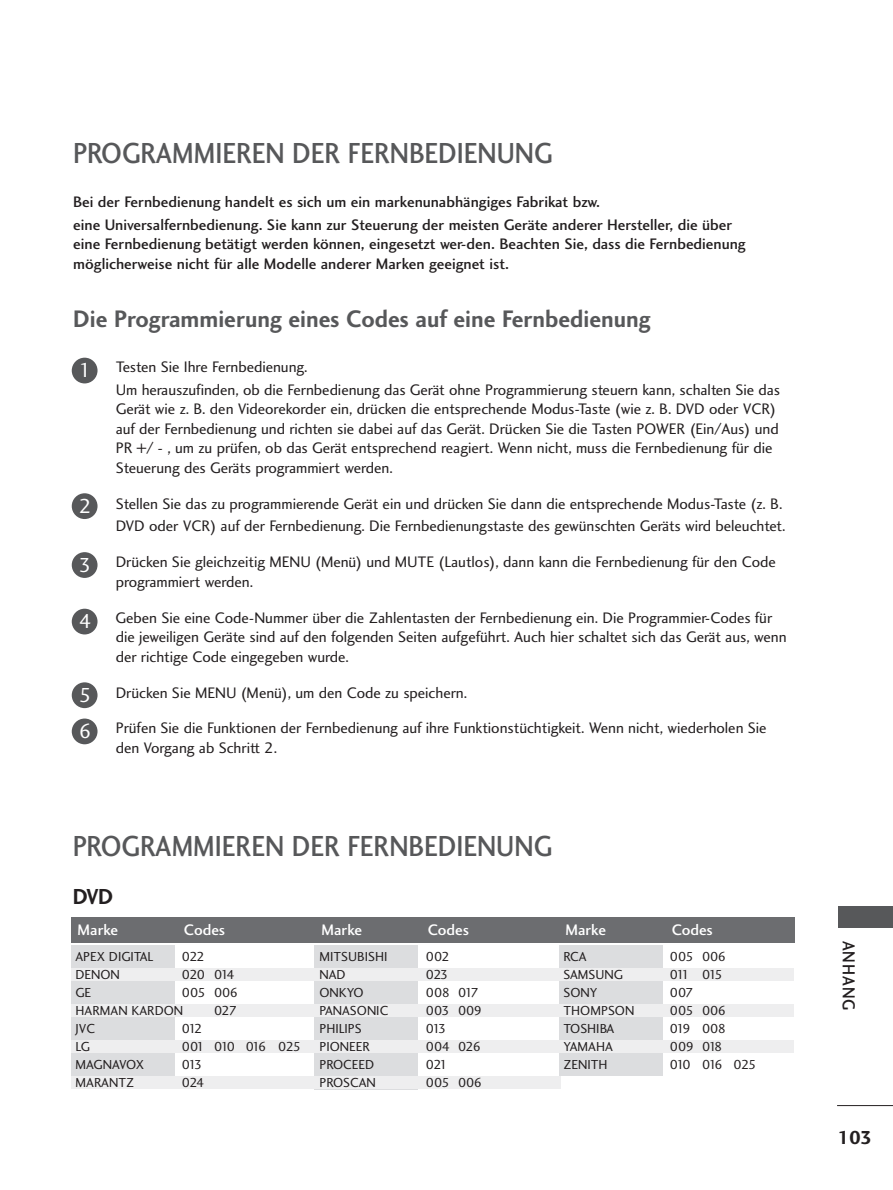
<style>
.page{position:relative;width:893px;height:1190px;background:#fff}
.page>*{position:absolute;margin:0;border:0;box-sizing:border-box;transform-origin:0 0}
.t1{font:30px "Charlotte Sans Medium Plain";color:#57585a;scale:.9 1}
.t2{font:24.75px "Charlotte Sans Bold Plain";color:#57585a;scale:.95 1}
.t3{font:22.5px "Charlotte Sans Bold Plain";color:#231f20;scale:.95 1}
.t4{font:21px/36.3px "Charlotte Sans Book Plain";color:#fff}
.t5{font:19.5px "Charlotte Sans Bold Plain";color:#231f20}
.t6{font:18px "Charlotte Sans Medium Plain";letter-spacing:.06em;color:#231f20;scale:.9 1}
.t7{font:15.75px/19.5px "Charlotte Sans Book Plain";letter-spacing:-.005em;color:#231f20}
.t8{font:15.75px/22.5px "Charlotte Sans Medium Plain";color:#231f20}
.t9{font:15.75px "Charlotte Sans Medium Plain";color:#fff}
.t10{font:13.5px/18px "Charlotte Sans Book Plain";color:#231f20}
.t11{font:13.5px "Charlotte Sans Book Plain";letter-spacing:-.12em;color:#231f20}
.t12{font:13.5px "Charlotte Sans Book Plain";letter-spacing:-.035em;color:#231f20}
</style>
<div class="page">
<hr style="left:837px;top:1105px;width:55px;height:1px;background:#231f20">
<div style="left:838px;top:906px;width:54px;height:21px;background:#57585a"></div>
<div style="left:71px;top:917px;width:723px;height:25px;background:#6c6d70"></div>
<div style="left:71px;top:945px;width:104px;height:143px;background:#dcdddf"></div>
<div style="left:71px;top:967px;width:247px;height:13px;background:#eeeeef"></div>
<div style="left:71px;top:1004px;width:247px;height:12px;background:#eeeeef"></div>
<div style="left:71px;top:1040px;width:247px;height:13px;background:#eeeeef"></div>
<div style="left:314px;top:945px;width:104px;height:144px;background:#dcdddf"></div>
<div style="left:314px;top:967px;width:247px;height:13px;background:#eeeeef"></div>
<div style="left:314px;top:1004px;width:247px;height:12px;background:#eeeeef"></div>
<div style="left:314px;top:1040px;width:247px;height:13px;background:#eeeeef"></div>
<div style="left:558px;top:945px;width:104px;height:130px;background:#dcdddf"></div>
<div style="left:558px;top:967px;width:235px;height:13px;background:#eeeeef"></div>
<div style="left:558px;top:1004px;width:235px;height:12px;background:#eeeeef"></div>
<div style="left:558px;top:1040px;width:235px;height:13px;background:#eeeeef"></div>
<div style="left:71px;top:1076px;width:247px;height:13px;background:#eeeeef"></div>
<div style="left:314px;top:1076px;width:247px;height:13px;background:#eeeeef"></div>
<div style="left:72px;top:358px;width:25px;height:25px;background:#57585a;border-radius:50%"></div>
<div style="left:72px;top:493px;width:25px;height:26px;background:#57585a;border-radius:50%"></div>
<div style="left:72px;top:552px;width:25px;height:26px;background:#57585a;border-radius:50%"></div>
<div style="left:72px;top:608px;width:25px;height:26px;background:#57585a;border-radius:50%"></div>
<div style="left:72px;top:682px;width:25px;height:26px;background:#57585a;border-radius:50%"></div>
<div style="left:72px;top:718px;width:25px;height:26px;background:#57585a;border-radius:50%"></div>
<h1 class="t1" style="left:73px;top:142px;width:534px">PROGRAMMIEREN DER FERNBEDIENUNG</h1>
<p class="t8" style="left:73px;top:192px;width:660px">Bei der Fernbedienung handelt es sich um ein markenunabhängiges Fabrikat bzw.<br>eine Universalfernbedienung. Sie kann zur Steuerung der meisten Geräte anderer Hersteller, die über</p>
<p class="t8" style="left:73px;top:236px;width:674px;line-height:19.5px">eine Fernbedienung betätigt werden können, eingesetzt wer-den. Beachten Sie, dass die Fernbedienung möglicherweise nicht für alle Modelle anderer Marken geeignet ist.</p>
<h2 class="t2" style="left:73px;top:309px;width:609px">Die Programmierung eines Codes auf eine Fernbedienung</h2>
<p class="t7" style="left:116px;top:357px;width:666px;line-height:22.5px">Testen Sie Ihre Fernbedienung.<br>Um herauszufinden, ob die Fernbedienung das Gerät ohne Programmierung steuern kann, schalten Sie das</p>
<p class="t7" style="left:116px;top:400px;width:664px">Gerät wie z. B. den Videorekorder ein, drücken die entsprechende Modus-Taste (wie z. B. DVD oder VCR) auf der Fernbedienung und richten sie dabei auf das Gerät. Drücken Sie die Tasten POWER (Ein/Aus) und PR +/ - , um zu prüfen, ob das Gerät entsprechend reagiert. Wenn nicht, muss die Fernbedienung für die Steuerung des Geräts programmiert werden.</p>
<p class="t7" style="left:116px;top:493px;width:671px;line-height:22.5px">Stellen Sie das zu programmierende Gerät ein und drücken Sie dann die entsprechende Modus-Taste (z. B.<br>DVD oder VCR) auf der Fernbedienung. Die Fernbedienungstaste des gewünschten Geräts wird beleuchtet.</p>
<p class="t7" style="left:116px;top:553px;width:661px">Drücken Sie gleichzeitig MENU (Menü) und MUTE (Lautlos), dann kann die Fernbedienung für den Code programmiert werden.</p>
<p class="t7" style="left:116px;top:609px;width:672px">Geben Sie eine Code-Nummer über die Zahlentasten der Fernbedienung ein. Die Programmier-Codes für die jeweiligen Geräte sind auf den folgenden Seiten aufgeführt. Auch hier schaltet sich das Gerät aus, wenn der richtige Code eingegeben wurde.</p>
<p class="t7" style="left:116px;top:684px;width:353px">Drücken Sie MENU (Menü), um den Code zu speichern.</p>
<p class="t7" style="left:116px;top:720px;width:652px">Prüfen Sie die Funktionen der Fernbedienung auf ihre Funktionstüchtigkeit. Wenn nicht, wiederholen Sie den Vorgang ab Schritt 2.</p>
<h3 class="t4" style="left:79px;top:354px;width:14px">1</h3>
<h3 class="t4" style="left:79px;top:490px;width:14px">2</h3>
<h3 class="t4" style="left:79px;top:548px;width:14px">3</h3>
<h3 class="t4" style="left:79px;top:605px;width:14px">4</h3>
<h3 class="t4" style="left:79px;top:679px;width:14px">5<br>6</h3>
<h1 class="t1" style="left:73px;top:834px;width:534px">PROGRAMMIEREN DER FERNBEDIENUNG</h1>
<h3 class="t3" style="left:73px;top:888px;width:44px">DVD</h3>
<p class="t9" style="left:78px;top:923px;width:42px">Marke</p>
<p class="t9" style="left:184px;top:923px;width:43px">Codes</p>
<p class="t9" style="left:321px;top:923px;width:42px">Marke</p>
<p class="t9" style="left:428px;top:923px;width:43px">Codes</p>
<p class="t9" style="left:565px;top:923px;width:42px">Marke</p>
<p class="t9" style="left:671px;top:923px;width:43px">Codes</p>
<p class="t10" style="left:75px;top:948px;width:79px">APEX DIGITAL</p>
<p class="t10" style="left:182px;top:948px;width:24px">022</p>
<p class="t10" style="left:75px;top:966px;width:46px">DENON</p>
<p class="t10" style="left:182px;top:966px;width:54px">020 014</p>
<p class="t10" style="left:75px;top:984px;width:17px">GE</p>
<p class="t10" style="left:75px;top:984px;width:164px;text-indent:106px">005 006<br>HARMAN KARDON</p>
<p class="t10" style="left:214px;top:1002px;width:24px">027</p>
<p class="t10" style="left:75px;top:1020px;width:21px">JVC</p>
<p class="t10" style="left:182px;top:1020px;width:22px">012</p>
<p class="t10" style="left:75px;top:1038px;width:16px">LG</p>
<p class="t11" style="left:182px;top:1041px;width:121px">001 010 016 025</p>
<p class="t12" style="left:75px;top:1059px;width:70px">MAGNAVOX</p>
<p class="t10" style="left:182px;top:1056px;width:22px">013</p>
<p class="t10" style="left:75px;top:1074px;width:60px">MARANTZ</p>
<p class="t10" style="left:182px;top:1074px;width:24px">024</p>
<p class="t10" style="left:319px;top:948px;width:69px">MITSUBISHI</p>
<p class="t10" style="left:426px;top:948px;width:25px">002</p>
<p class="t10" style="left:319px;top:966px;width:28px">NAD</p>
<p class="t10" style="left:426px;top:966px;width:24px">023</p>
<p class="t10" style="left:319px;top:984px;width:46px">ONKYO</p>
<p class="t10" style="left:426px;top:984px;width:54px">008 017</p>
<p class="t10" style="left:319px;top:1002px;width:70px">PANASONIC</p>
<p class="t10" style="left:426px;top:1002px;width:58px">003 009</p>
<p class="t10" style="left:319px;top:1020px;width:44px">PHILIPS</p>
<p class="t10" style="left:426px;top:1020px;width:22px">013</p>
<p class="t10" style="left:319px;top:1038px;width:52px">PIONEER</p>
<p class="t10" style="left:426px;top:1038px;width:57px">004 026</p>
<p class="t10" style="left:319px;top:1056px;width:56px">PROCEED</p>
<p class="t10" style="left:426px;top:1056px;width:23px">021</p>
<p class="t10" style="left:319px;top:1074px;width:58px">PROSCAN</p>
<p class="t10" style="left:426px;top:1074px;width:58px">005 006</p>
<p class="t10" style="left:563px;top:948px;width:25px">RCA</p>
<p class="t10" style="left:669px;top:948px;width:58px">005 006</p>
<p class="t10" style="left:563px;top:966px;width:61px">SAMSUNG</p>
<p class="t10" style="left:669px;top:966px;width:54px">011 015</p>
<p class="t10" style="left:563px;top:984px;width:35px">SONY</p>
<p class="t10" style="left:669px;top:984px;width:25px">007</p>
<p class="t10" style="left:563px;top:1002px;width:72px">THOMPSON</p>
<p class="t10" style="left:669px;top:1002px;width:58px">005 006</p>
<p class="t10" style="left:563px;top:1020px;width:52px">TOSHIBA</p>
<p class="t10" style="left:669px;top:1020px;width:58px">019 008</p>
<p class="t10" style="left:563px;top:1038px;width:51px">YAMAHA</p>
<p class="t10" style="left:669px;top:1038px;width:54px">009 018</p>
<p class="t10" style="left:563px;top:1056px;width:46px">ZENITH</p>
<p class="t11" style="left:669px;top:1059px;width:88px">010 016 025</p>
<p class="t6" style="left:855px;top:940px;width:79px;rotate:90deg">ANHANG</p>
<p class="t5" style="left:837px;top:1129px;width:36px">103</p>
</div>
